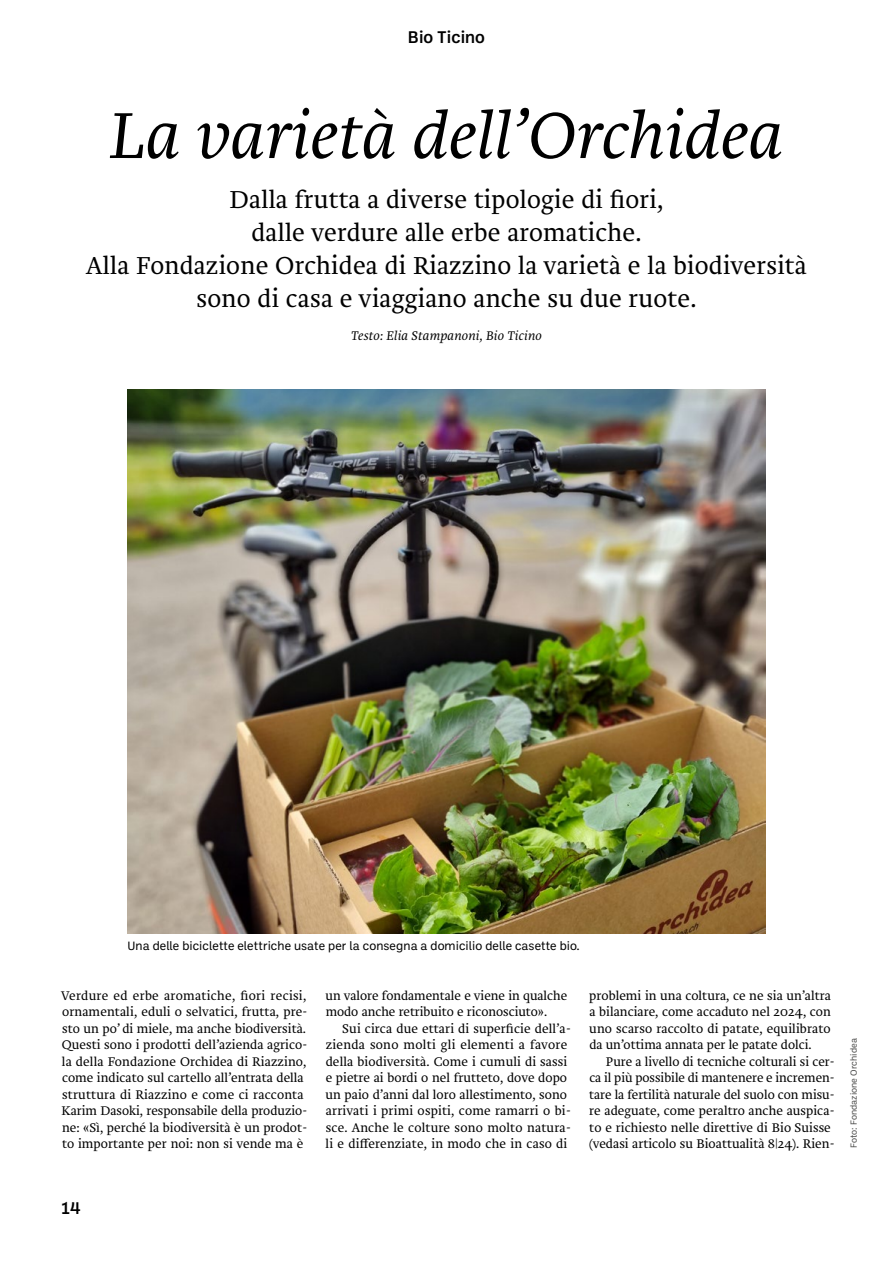
<style>
.page{position:relative;width:893px;height:1263px;background:#fff}
.page>*{position:absolute;margin:0;border:0;box-sizing:border-box;transform-origin:0 0}
.t1{font:italic 300 67.5px "Brioni Pro";color:#000}
.t2{font:300 25.5px/33px "Brioni Pro";letter-spacing:.01em;color:#000;text-align:center}
.t3{font:500 17.25px "Ballinger";color:#000}
.t4{font:300 13.05px/16.5px "Brioni Pro";letter-spacing:.005em;color:#000}
.t5{font:italic 300 13.05px "Brioni Pro";letter-spacing:.01em;color:#000}
.t6{font:12.3px "Ballinger";letter-spacing:.005em;color:#000}
.t7{font:9px "Ballinger";letter-spacing:.005em;color:#4a4a49}
</style>
<div class="page">
<img style="left:128px;top:389px;width:637px;height:545px">
<h3 class="t3" style="left:408px;top:25px;width:78px">Bio Ticino</h3>
<h1 class="t1" style="left:109px;top:88px;width:676px">La varietà dell’Orchidea</h1>
<h2 class="t2" style="left:86px;top:183px;width:722px">Dalla frutta a diverse tipologie di fiori,<br>dalle verdure alle erbe aromatiche.<br>Alla Fondazione Orchidea di Riazzino la varietà e la biodiversità sono di casa e viaggiano anche su due ruote.</h2>
<p class="t5" style="left:351px;top:326px;width:192px">Testo: Elia Stampanoni, Bio Ticino</p>
<p class="t6" style="left:128px;top:938px;width:454px">Una delle biciclette elettriche usate per la consegna a domicilio delle casette bio.</p>
<p class="t4" style="left:61px;top:987px;width:248px">Verdure ed erbe aromatiche, fiori recisi, ornamentali, eduli o selvatici, frutta, pre&shy;sto un po’ di miele, ma anche biodiversità.<br>Questi sono i prodotti dell’azienda agrico&shy;la della Fondazione Orchidea di Riazzino, come indicato sul cartello all’entrata della struttura di Riazzino e come ci racconta Karim Dasoki, responsabile della produzio&shy;ne: «Sì, perché la biodiversità è un prodot&shy;to importante per noi: non si vende ma è</p>
<p class="t4" style="left:326px;top:987px;width:243px">un valore fondamentale e viene in qualche modo anche retribuito e riconosciuto».</p>
<p class="t4" style="left:326px;top:1020px;width:247px;text-indent:17px">Sui circa due ettari di superficie dell’a&shy;zienda sono molti gli elementi a favore della biodiversità. Come i cumuli di sassi e pietre ai bordi o nel frutteto, dove dopo un paio d’anni dal loro allestimento, sono arrivati i primi ospiti, come ramarri o bi&shy;sce. Anche le colture sono molto natura&shy;li e differenziate, in modo che in caso di</p>
<p class="t4" style="left:589px;top:987px;width:243px;text-align:justify">problemi in una coltura, ce ne sia un’altra a bilanciare, come accaduto nel 2024, con uno scarso raccolto di patate, equilibrato da un’ottima annata per le patate dolci.</p>
<p class="t4" style="left:589px;top:1053px;width:247px;text-indent:17px">Pure a livello di tecniche colturali si cer&shy;ca il più possibile di mantenere e incremen&shy;tare la fertilità naturale del suolo con misu&shy;re adeguate, come peraltro anche auspica&shy;to e richiesto nelle direttive di Bio Suisse (vedasi articolo su Bioattualità 8|24). Rien-</p>
<p class="t7" style="left:848px;top:1148px;width:112px;rotate:-90deg">Foto: Fondazione Orchidea</p>
<h3 class="t3" style="left:62px;top:1196px;width:20px">14</h3>
</div>
